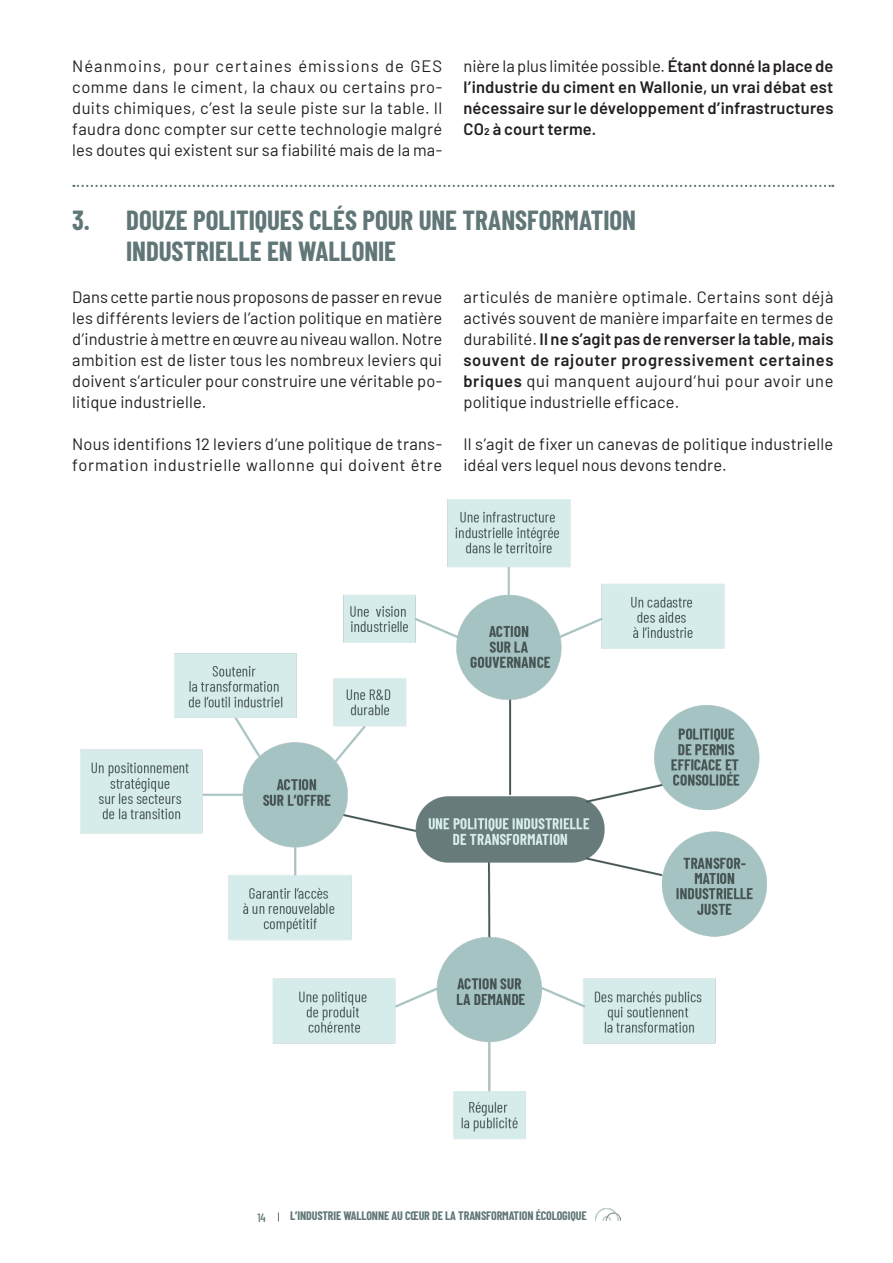
<style>
.page{position:relative;width:893px;height:1263px;background:#fff}
.page>*{position:absolute;margin:0;border:0;box-sizing:border-box;transform-origin:0 0}
._03_SOUS_TITRE{font:700 27px/31.5px "Barlow Condensed";color:#607677}
._04_TXT_COURANT{font:16.5px/21px "Barlow";letter-spacing:.01em;color:#231f20;text-align:justify}
._04_TXT_COURANT-2{font:600 16.5px/21px "Barlow";letter-spacing:.01em;color:#231f20;text-align:justify}
._04_TXT_COURANT-3{font:16.5px/21px "Barlow";letter-spacing:.03em;color:#231f20}
.t1{font:700 12px "Barlow Condensed";letter-spacing:-.01em;color:#607677}
.t2{font:500 12px "Barlow Condensed";color:#607677}
.s1{font-weight:400}
.s2{font-weight:600}
</style>
<div class="page">
<img style="left:596px;top:1208px;width:25px;height:12px">
<svg style="left:73px;top:185px;width:760px;height:2px"></svg>
<img style="left:81px;top:499px;width:685px;height:641px">
<p class="_04_TXT_COURANT" style="left:72px;top:54px;width:371px">Néanmoins, pour certaines émissions de GES comme dans le ciment, la chaux ou certains pro&shy;duits chimiques, c’est la seule piste sur la table. Il faudra donc compter sur cette technologie malgré les doutes qui existent sur sa fiabilité mais de la ma-</p>
<p class="_04_TXT_COURANT-2" style="left:463px;top:54px;width:371px"><span class="s1">nière la plus limitée possible.</span> Étant donné la place de l’industrie du ciment en Wallonie, un vrai débat est nécessaire sur le développement d’infrastructures CO2 à court terme.</p>
<p class="_03_SOUS_TITRE" style="left:126px;top:203px;width:511px;text-indent:-54px">3. DOUZE POLITIQUES CLÉS POUR UNE TRANSFORMATION<br>INDUSTRIELLE EN WALLONIE</p>
<p class="_04_TXT_COURANT" style="left:72px;top:285px;width:371px">Dans cette partie nous proposons de passer en revue les différents leviers de l’action politique en matière d’industrie à mettre en œuvre au niveau wallon. Notre ambition est de lister tous les nombreux leviers qui doivent s’articuler pour construire une véritable po&shy;litique industrielle.</p>
<p class="_04_TXT_COURANT-3" style="left:72px;top:432px;width:371px">Nous identifions 12 leviers d’une politique de trans&shy;formation industrielle wallonne qui doivent être</p>
<p class="_04_TXT_COURANT" style="left:463px;top:285px;width:371px">articulés de manière optimale. Certains sont déjà activés souvent de manière imparfaite en termes de durabilité. <span class="s2">Il ne s’agit pas de renverser la table, mais souvent de rajouter progressivement certaines briques</span> qui manquent aujourd’hui pour avoir une politique industrielle efficace.</p>
<p class="_04_TXT_COURANT" style="left:463px;top:432px;width:371px">Il s’agit de fixer un canevas de politique industrielle idéal vers lequel nous devons tendre.</p>
<p class="t2" style="left:257px;top:1208px;width:10px">14</p>
<p class="t1" style="left:290px;top:1207px;width:298px">L’INDUSTRIE WALLONNE AU CŒUR DE LA TRANSFORMATION ÉCOLOGIQUE</p>
</div>
